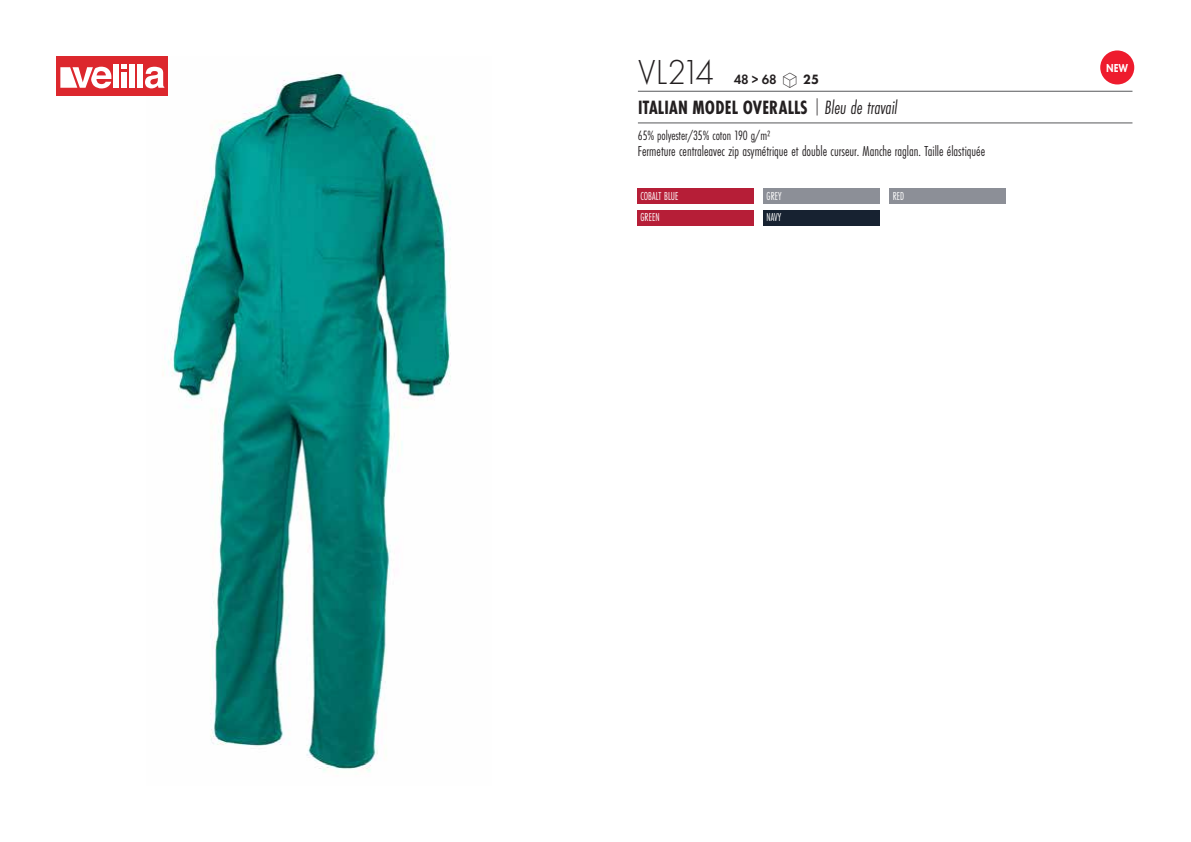
<style>
.page{position:relative;width:1191px;height:842px;background:#fff}
.page>*{position:absolute;margin:0;border:0;box-sizing:border-box;transform-origin:0 0}
.t1{font:300 36px "Futura PT";letter-spacing:-.065em;color:#231f20;scale:.95 1}
.t2{font:700 20px "Futura PT Cond";letter-spacing:.01em;color:#231f20;scale:.95 1}
.t3{font:15px "Futura PT Cond";color:#231f20;scale:.95 1}
.t4{font:14px "Futura PT Cond";letter-spacing:-.005em;color:#231f20;scale:.95 1}
.t5{font:600 14px "Futura PT";color:#231f20;scale:.95 1}
.t6{font:12px/21.6px "Futura PT Cond";letter-spacing:.01em;color:#fff;scale:.9 1}
.t7{font:800 12px "Futura PT";color:#fff;scale:.8 1}
.s1{font-family:"Linotype Shapeshifter";font-weight:400;font-size:20px}
.s2{font-weight:800}
.s3{font-family:"DIN Pro";font-weight:300;font-stretch:condensed}
.s4{font-weight:400;font-style:italic}
</style>
<div class="page">
<img style="left:163px;top:72px;width:288px;height:700px">
<div style="left:57px;top:57px;width:111px;height:39px;background:#dc272d"></div>
<div style="left:114px;top:64px;width:5px;height:24px;background:#fff"></div>
<div style="left:129px;top:64px;width:6px;height:24px;background:#fff"></div>
<div style="left:137px;top:64px;width:6px;height:24px;background:#fff"></div>
<svg style="left:145px;top:67px;width:19px;height:21px"></svg>
<svg style="left:121px;top:64px;width:6px;height:5px"></svg>
<div style="left:121px;top:72px;width:6px;height:16px;background:#fff"></div>
<svg style="left:60px;top:67px;width:51px;height:21px"></svg>
<hr style="left:638px;top:91px;width:494px;height:1px;background:#57585a">
<hr style="left:638px;top:123px;width:494px;height:1px;background:#57585a">
<div style="left:1100px;top:50px;width:34px;height:34px;background:#ee1b2d;border-radius:50%"></div>
<div style="left:637px;top:188px;width:116px;height:16px;background:#b61e37"></div>
<div style="left:637px;top:210px;width:116px;height:15px;background:#b61e37"></div>
<div style="left:763px;top:188px;width:117px;height:16px;background:#8c8f97"></div>
<div style="left:763px;top:210px;width:117px;height:15px;background:#172231"></div>
<div style="left:890px;top:188px;width:116px;height:16px;background:#8c8f97"></div>
<h1 class="t1" style="left:638px;top:52px;width:82px">VL214</h1>
<p class="t5" style="left:733px;top:71px;width:91px">48 &gt; 68 <span class="s1">S</span> <span class="s2">25</span></p>
<h2 class="t2" style="left:638px;top:96px;width:275px">ITALIAN MODEL OVERALLS <span class="s3">|</span> <span class="s4">Bleu de travail</span></h2>
<p class="t4" style="left:638px;top:127px;width:141px">65% polyester/35% coton 190 g/m2</p>
<p class="t3" style="left:638px;top:142px;width:367px">Fermeture centraleavec zip asymétrique et double curseur. Manche raglan. Taille élastiquée</p>
<p class="t6" style="left:640px;top:185px;width:44px">COBALT BLUE<br>GREEN</p>
<p class="t6" style="left:766px;top:185px;width:18px">GREY<br>NAVY</p>
<p class="t6" style="left:892px;top:185px;width:14px">RED</p>
<p class="t7" style="left:1106px;top:61px;width:29px">NEW</p>
</div>
